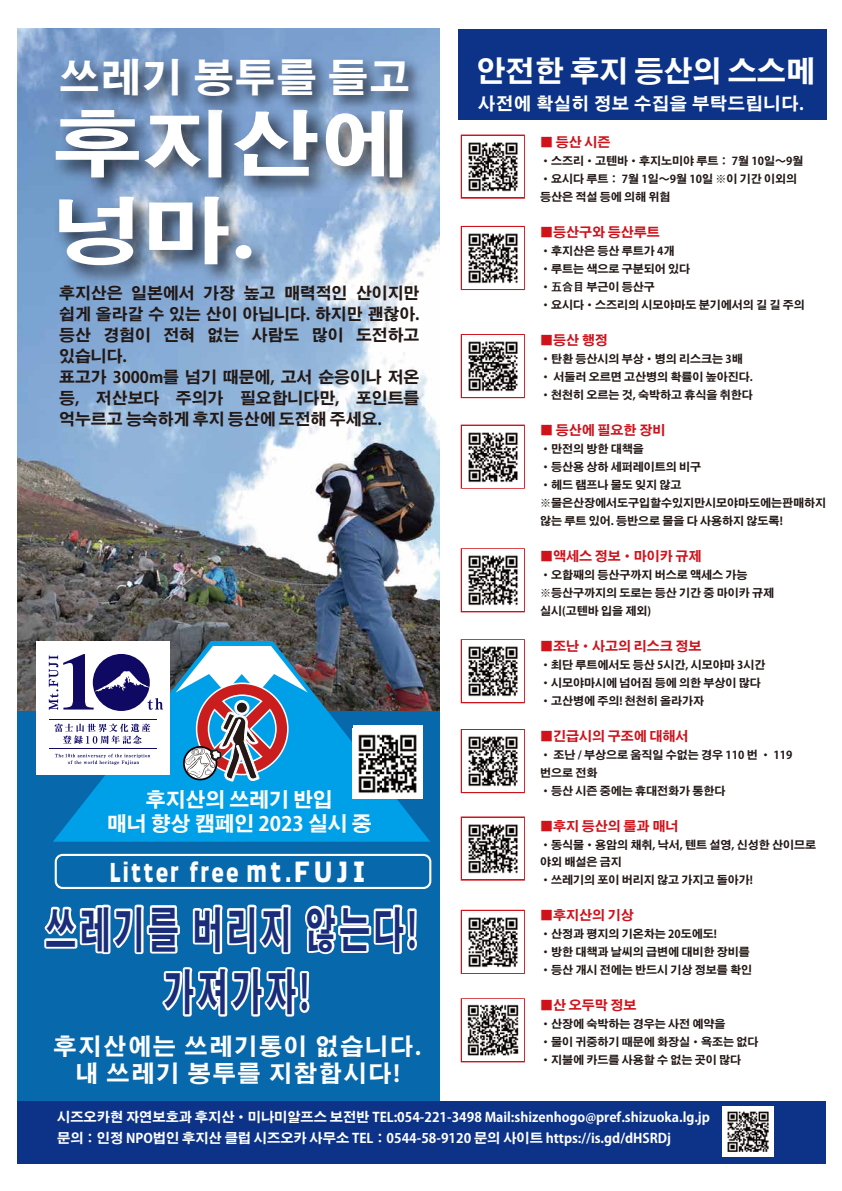
<style>
.page{position:relative;width:842px;height:1191px;background:#fff}
.page>*{position:absolute;margin:0;border:0;box-sizing:border-box;transform-origin:0 0}
.t1{font:700 72.2px/86.8px "Adobe Gothic Std";color:#fff;scale:1.23 1}
.t2{font:700 47.9px/62.5px "Adobe Gothic Std";letter-spacing:.12em;color:#192d7a;text-align:center;scale:.64 1}
.t3{font:700 39px "Adobe Gothic Std";letter-spacing:.04em;color:#fff}
.t4{font:32.3px "Ginger Pro";letter-spacing:.12em;color:#fff;scale:.73 1}
.t5{font:700 29px "Adobe Gothic Std";color:#fff}
.t6{font:700 23px/27.6px "Adobe Gothic Std";letter-spacing:.08em;color:#fff;text-align:center}
.t7{font:700 19.8px/23.8px "Adobe Gothic Std";color:#fff;text-align:center}
.t8{font:700 17.2px "Adobe Gothic Std";letter-spacing:.04em;color:#fff}
.t9{font:700 15.8px/21.1px "Adobe Gothic Std";color:#221815}
.t10{font:700 13.2px/21px "Adobe Gothic Std";color:#fff}
.t11{font:700 13px "Adobe Gothic Std";color:#d0121b}
.t12{font:700 11px/18px "Adobe Gothic Std";color:#221815}
.s1{font-family:"Kobenhavn";font-weight:900}
.s2{font-size:34.7px}
.s3{font-family:"Kobenhavn";font-weight:900;font-size:34.7px}
</style>
<div class="page">
<div style="left:18px;top:711px;width:422px;height:390px;background:#0868ac"></div>
<img style="left:18px;top:29px;width:422px;height:681px">
<div style="left:458px;top:29px;width:368px;height:91px;background:#0c3388"></div>
<div style="left:18px;top:1100px;width:808px;height:63px;background:#0c3388"></div>
<img style="left:42px;top:97px;width:394px;height:296px">
<div style="left:55px;top:854px;width:376px;height:35px;border:2px solid #fff;border-radius:7px"></div>
<svg style="left:53px;top:641px;width:377px;height:200px;background:#1585bd"></svg>
<svg style="left:176px;top:646px;width:132px;height:135px"></svg>
<div style="left:353px;top:725px;width:69px;height:69px;background:#fff"></div>
<svg style="left:461px;top:135px;width:64px;height:64px"></svg>
<img style="left:462px;top:136px;width:61px;height:61px">
<svg style="left:461px;top:226px;width:64px;height:64px"></svg>
<img style="left:462px;top:228px;width:61px;height:60px">
<svg style="left:461px;top:334px;width:64px;height:64px"></svg>
<img style="left:462px;top:336px;width:61px;height:60px">
<svg style="left:461px;top:424px;width:64px;height:65px"></svg>
<img style="left:462px;top:426px;width:61px;height:61px">
<svg style="left:461px;top:548px;width:64px;height:64px"></svg>
<img style="left:462px;top:550px;width:61px;height:60px">
<svg style="left:461px;top:639px;width:64px;height:64px"></svg>
<img style="left:462px;top:641px;width:61px;height:60px">
<svg style="left:461px;top:729px;width:64px;height:64px"></svg>
<img style="left:462px;top:730px;width:61px;height:61px">
<svg style="left:461px;top:816px;width:64px;height:64px"></svg>
<img style="left:462px;top:818px;width:61px;height:60px">
<svg style="left:461px;top:909px;width:64px;height:65px"></svg>
<img style="left:462px;top:911px;width:61px;height:61px">
<svg style="left:461px;top:998px;width:64px;height:64px"></svg>
<img style="left:462px;top:1000px;width:61px;height:60px">
<img style="left:51px;top:49px;width:384px;height:78px">
<svg style="left:44px;top:904px;width:373px;height:113px"></svg>
<img style="left:722px;top:1106px;width:51px;height:50px">
<img style="left:353px;top:734px;width:69px;height:64px">
<div style="left:37px;top:641px;width:133px;height:134px;background:#fff"></div>
<svg style="left:55px;top:723px;width:95px;height:21px"></svg>
<svg style="left:55px;top:753px;width:95px;height:12px"></svg>
<svg style="left:49px;top:654px;width:114px;height:56px"></svg>
<hr style="left:49px;top:719px;width:108px;height:1px;background:#100964">
<hr style="left:49px;top:748px;width:108px;height:1px;background:#100964">
<h3 class="t3" style="left:59px;top:54px;width:352px">쓰레기 봉투를 들고</h3>
<h1 class="t1" style="left:53px;top:103px;width:290px">후지산에 넝마.</h1>
<h3 class="t9" style="left:59px;top:283px;width:362px">후지산은 일본에서 가장 높고 매력적인 산이지만 쉽게 올라갈 수 있는 산이 아닙니다. 하지만 괜찮아. 등산 경험이 전혀 없는 사람도 많이 도전하고 있습니다.<br>표고가 3000m를 넘기 때문에, 고서 순응이나 저온 등, 저산보다 주의가 필요합니다만, 포인트를 억누르고 능숙하게 후지 등산에 도전해 주세요.</h3>
<h3 class="t7" style="left:107px;top:788px;width:266px">후지산의 쓰레기 반입<br>매너 향상 캠페인 2023 실시 중</h3>
<h3 class="t4" style="left:110px;top:851px;width:351px">Litt<span class="s1">e</span>r fr<span class="s1">ee</span> <span class="s2">mt.</span><span class="s3">FUJI</span></h3>
<h2 class="t2" style="left:46px;top:900px;width:581px">쓰레기를 버리지 않는다! 가져가자!</h2>
<h3 class="t6" style="left:54px;top:1033px;width:369px">후지산에는 쓰레기통이 없습니다. 내 쓰레기 봉투를 지참합시다!</h3>
<h3 class="t5" style="left:477px;top:54px;width:340px">안전한 후지 등산의 스스메</h3>
<h3 class="t8" style="left:478px;top:93px;width:327px">사전에 확실히 정보 수집을 부탁드립니다.</h3>
<p class="t11" style="left:540px;top:135px;width:72px">■ 등산 시즌</p>
<p class="t12" style="left:540px;top:152px;width:265px">·스즈리·고텐바·후지노미야 루트： 7월 10일∼9월 ·요시다 루트： 7월 1일∼9월 10일 ※이 기간 이외의 등산은 적설 등에 의해 위험</p>
<p class="t11" style="left:540px;top:224px;width:121px">■등산구와 등산루트</p>
<p class="t12" style="left:540px;top:242px;width:266px">·후지산은 등산 루트가 4개<br>·루트는 색으로 구분되어 있다<br>·五合目 부근이 등산구<br>·요시다·스즈리의 시모야마도 분기에서의 길 길 주의</p>
<p class="t11" style="left:540px;top:332px;width:69px">■등산 행정</p>
<p class="t12" style="left:540px;top:350px;width:214px">·탄환 등산시의 부상·병의 리스크는 3배 · 서둘러 오르면 고산병의 확률이 높아진다. ·천천히 오르는 것, 숙박하고 휴식을 취한다</p>
<p class="t11" style="left:540px;top:422px;width:127px">■ 등산에 필요한 장비</p>
<p class="t12" style="left:540px;top:440px;width:287px">·만전의 방한 대책을<br>·등산용 상하 세퍼레이트의 비구<br>·헤드 램프나 물도 잊지 않고 ※물은산장에서도구입할수있지만시모야마도에는판매하지 않는 루트 있어. 등반으로 물을 다 사용하지 않도록!</p>
<p class="t11" style="left:540px;top:548px;width:163px">■액세스 정보·마이카 규제</p>
<p class="t12" style="left:540px;top:566px;width:236px">·오합째의 등산구까지 버스로 액세스 가능 ※등산구까지의 도로는 등산 기간 중 마이카 규제 실시(고텐바 입을 제외)</p>
<p class="t11" style="left:540px;top:638px;width:163px">■조난·사고의 리스크 정보</p>
<p class="t12" style="left:540px;top:656px;width:227px">·최단 루트에서도 등산 5시간, 시모야마 3시간 ·시모야마시에 넘어짐 등에 의한 부상이 많다 ·고산병에 주의! 천천히 올라가자</p>
<p class="t11" style="left:540px;top:728px;width:150px">■긴급시의 구조에 대해서</p>
<p class="t12" style="left:540px;top:746px;width:254px">· 조난 / 부상으로 움직일 수없는 경우 110 번 · 119 번으로 전화<br>·등산 시즌 중에는 휴대전화가 통한다</p>
<p class="t11" style="left:540px;top:818px;width:140px">■후지 등산의 룰과 매너</p>
<p class="t12" style="left:540px;top:835px;width:278px">·동식물·용암의 채취, 낙서, 텐트 설영, 신성한 산이므로 야외 배설은 금지<br>·쓰레기의 포이 버리지 않고 가지고 돌아가!</p>
<p class="t11" style="left:540px;top:907px;width:95px">■후지산의 기상</p>
<p class="t12" style="left:540px;top:925px;width:214px">·산정과 평지의 기온차는 20도에도! ·방한 대책과 날씨의 급변에 대비한 장비를 ·등산 개시 전에는 반드시 기상 정보를 확인</p>
<p class="t11" style="left:540px;top:997px;width:98px">■산 오두막 정보</p>
<p class="t12" style="left:540px;top:1015px;width:220px">·산장에 숙박하는 경우는 사전 예약을 ·물이 귀중하기 때문에 화장실·욕조는 없다 ·지불에 카드를 사용할 수 없는 곳이 많다</p>
<p class="t10" style="left:57px;top:1106px;width:654px">시즈오카현 자연보호과 후지산·미나미알프스 보전반 TEL:054-221-3498 Mail:shizenhogo@pref.shizuoka.lg.jp 문의：인정 NPO법인 후지산 클럽 시즈오카 사무소 TEL：0544-58-9120 문의 사이트 https://is.gd/dHSRDj</p>
</div>
